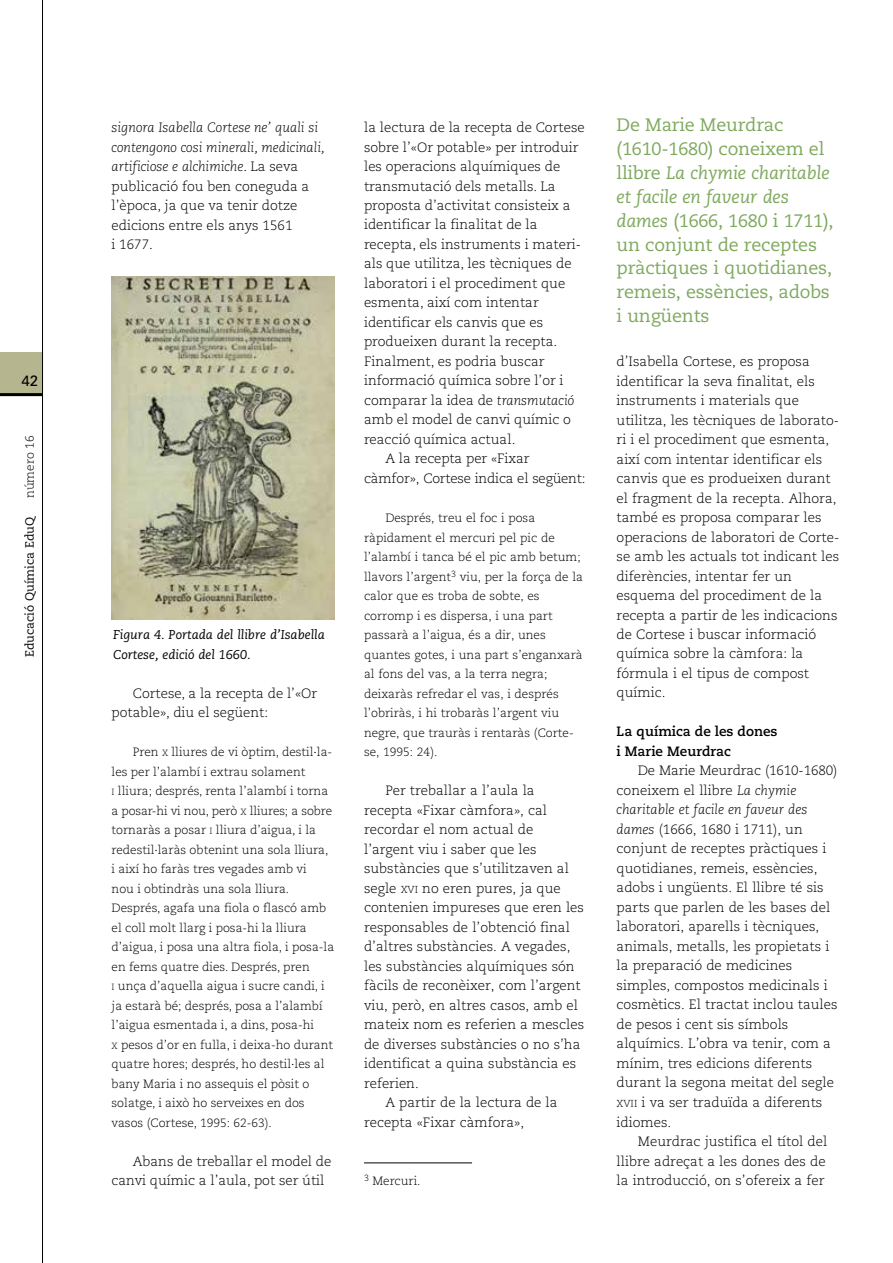
<style>
.page{position:relative;width:893px;height:1263px;background:#fff}
.page>*{position:absolute;margin:0;border:0;box-sizing:border-box;transform-origin:0 0}
.t1{font:18px/24px "Caecilia";letter-spacing:-.01em;color:#7ea95d}
.t2{font:15px "Univers";color:#000}
.t3{font:300 13.5px/19.5px "Caecilia";color:#000}
.t4{font:italic 300 13.5px/19.5px "Caecilia";color:#000}
.t5{font:700 13.5px/19.5px "Caecilia";color:#000}
.t6{font:italic 12.75px/19.5px "Caecilia";color:#000}
.t7{font:300 12px/19.5px "Caecilia";color:#000}
.t8{font:12px "Caecilia";color:#000}
.s1{font-style:normal}
.s2{font-size:9px}
.s3{font-style:italic}
.s4{font-size:10.2px}
</style>
<div class="page">
<div style="left:0;top:352px;width:43px;height:43px;background:#b5b690"></div>
<hr style="left:0;top:393px;width:43px;height:3px;background:#000">
<hr style="left:42px;top:0;width:1px;height:1263px;background:#000">
<hr style="left:364px;top:1162px;width:108px;height:1px;background:#000">
<img style="left:112px;top:276px;width:222px;height:343px">
<p class="t2" style="left:22px;top:371px;width:18px">42</p>
<p class="t7" style="left:20px;top:498px;width:64px;rotate:-90deg">número 16</p>
<p class="t8" style="left:23px;top:657px;width:143px;rotate:-90deg">Educació Química EduQ</p>
<p class="t4" style="left:112px;top:118px;width:215px">signora Isabella Cortese ne’ quali si contengono cosi minerali, medicinali, artificiose e alchimiche<span class="s1">. La seva publicació fou ben coneguda a l’època, ja que va tenir dotze edicions entre els anys 1561<br>i 1677.</span></p>
<p class="t6" style="left:113px;top:625px;width:213px">Figura 4. Portada del llibre d’Isabella<br>Cortese, edició del 1660.</p>
<p class="t3" style="left:112px;top:683px;width:207px;text-indent:21px">Cortese, a la recepta de l’«Or potable», diu el següent:</p>
<p class="t7" style="left:112px;top:742px;width:224px;text-indent:21px">Pren <span class="s2">X</span> lliures de vi òptim, destil·la&shy;les per l’alambí i extrau solament<br><span class="s2">I</span> lliura; després, renta l’alambí i torna a posar-hi vi nou, però <span class="s2">X</span> lliures; a sobre tornaràs a posar <span class="s2">I</span> lliura d’aigua, i la redestil·laràs obtenint una sola lliura, i així ho faràs tres vegades amb vi<br>nou i obtindràs una sola lliura.<br>Després, agafa una fiola o flascó amb el coll molt llarg i posa-hi la lliura d’aigua, i posa una altra fiola, i posa-la en fems quatre dies. Després, pren<br><span class="s2">I</span> unça d’aquella aigua i sucre candi, i ja estarà bé; després, posa a l’alambí l’aigua esmentada i, a dins, posa-hi<br><span class="s2">X</span> pesos d’or en fulla, i deixa-ho durant quatre hores; després, ho destil·les al bany Maria i no assequis el pòsit o solatge, i això ho serveixes en dos vasos (Cortese, 1995: 62-63).</p>
<p class="t3" style="left:112px;top:1151px;width:221px;text-indent:21px">Abans de treballar el model de canvi químic a l’aula, pot ser útil</p>
<p class="t3" style="left:364px;top:118px;width:222px">la lectura de la recepta de Cortese</p>
<p class="t3" style="left:364px;top:137px;width:216px">sobre l’«Or potable» per introduir</p>
<p class="t3" style="left:364px;top:157px;width:198px">les operacions alquímiques de</p>
<p class="t3" style="left:364px;top:176px;width:193px">transmutació dels metalls. La</p>
<p class="t3" style="left:364px;top:196px;width:208px">proposta d’activitat consisteix a</p>
<p class="t3" style="left:364px;top:215px;width:175px">identificar la finalitat de la</p>
<p class="t3" style="left:364px;top:235px;width:218px">recepta, els instruments i materi-</p>
<p class="t3" style="left:364px;top:254px;width:209px">als que utilitza, les tècniques de</p>
<p class="t3" style="left:364px;top:274px;width:203px">laboratori i el procediment que</p>
<p class="t3" style="left:364px;top:293px;width:176px">esmenta, així com intentar</p>
<p class="t3" style="left:364px;top:313px;width:181px">identificar els canvis que es</p>
<p class="t3" style="left:364px;top:332px;width:195px">produeixen durant la recepta.</p>
<p class="t3" style="left:364px;top:352px;width:182px">Finalment, es podria buscar</p>
<p class="t3" style="left:364px;top:371px;width:201px">informació química sobre l’or i</p>
<p class="t3" style="left:364px;top:391px;width:212px">comparar la idea de <span class="s3">transmutació</span></p>
<p class="t3" style="left:364px;top:410px;width:208px">amb el model de canvi químic o</p>
<p class="t3" style="left:364px;top:430px;width:153px">reacció química actual.</p>
<p class="t3" style="left:385px;top:449px;width:146px">A la recepta per «Fixar</p>
<p class="t3" style="left:364px;top:469px;width:223px">càmfor», Cortese indica el següent:</p>
<p class="t7" style="left:364px;top:508px;width:221px;text-indent:21px">Després, treu el foc i posa ràpidament el mercuri pel pic de l’alambí i tanca bé el pic amb betum; llavors l’argent<sup>3</sup> viu, per la força de la calor que es troba de sobte, es corromp i es dispersa, i una part passarà a l’aigua, és a dir, unes quantes gotes, i una part s’enganxarà al fons del vas, a la terra negra; deixaràs refredar el vas, i després l’obriràs, i hi trobaràs l’argent viu negre, que trauràs i rentaràs (Corte&shy;se, 1995: 24).</p>
<p class="t3" style="left:385px;top:781px;width:151px">Per treballar a l’aula la</p>
<p class="t3" style="left:364px;top:800px;width:185px">recepta «Fixar càmfora», cal</p>
<p class="t3" style="left:364px;top:820px;width:171px">recordar el nom actual de</p>
<p class="t3" style="left:364px;top:839px;width:174px">l’argent viu i saber que les</p>
<p class="t3" style="left:364px;top:859px;width:206px">substàncies que s’utilitzaven al</p>
<p class="t3" style="left:364px;top:878px;width:198px">segle <span class="s4">XVI</span> no eren pures, ja que</p>
<p class="t3" style="left:364px;top:898px;width:221px">contenien impureses que eren les</p>
<p class="t3" style="left:364px;top:917px;width:207px">responsables de l’obtenció final</p>
<p class="t3" style="left:364px;top:937px;width:208px">d’altres substàncies. A vegades,</p>
<p class="t3" style="left:364px;top:956px;width:212px">les substàncies alquímiques són</p>
<p class="t3" style="left:364px;top:976px;width:218px">fàcils de reconèixer, com l’argent</p>
<p class="t3" style="left:364px;top:995px;width:216px">viu, però, en altres casos, amb el</p>
<p class="t3" style="left:364px;top:1015px;width:222px">mateix nom es referien a mescles</p>
<p class="t3" style="left:364px;top:1034px;width:218px">de diverses substàncies o no s’ha</p>
<p class="t3" style="left:364px;top:1054px;width:214px">identificat a quina substància es</p>
<p class="t3" style="left:364px;top:1073px;width:56px">referien.</p>
<p class="t3" style="left:385px;top:1093px;width:174px">A partir de la lectura de la</p>
<p class="t3" style="left:364px;top:1112px;width:162px">recepta «Fixar càmfora»,</p>
<p class="t7" style="left:364px;top:1171px;width:58px"><sup>3</sup> Mercuri.</p>
<h1 class="t1" style="left:617px;top:113px;width:218px">De Marie Meurdrac (1610-1680) coneixem el llibre <span class="s3">La chymie charitable et facile en faveur des dames</span> (1666, 1680 i 1711), un conjunt de receptes pràctiques i quotidianes, remeis, essències, adobs i ungüents</h1>
<p class="t3" style="left:617px;top:352px;width:224px">d’Isabella Cortese, es proposa identificar la seva finalitat, els instruments i materials que utilitza, les tècniques de laborato&shy;ri i el procediment que esmenta, així com intentar identificar els canvis que es produeixen durant el fragment de la recepta. Alhora, també es proposa comparar les operacions de laboratori de Corte&shy;se amb les actuals tot indicant les diferències, intentar fer un esquema del procediment de la recepta a partir de les indicacions de Cortese i buscar informació química sobre la càmfora: la fórmula i el tipus de compost químic.</p>
<p class="t5" style="left:617px;top:722px;width:163px">La química de les dones i Marie Meurdrac</p>
<p class="t3" style="left:617px;top:761px;width:223px;text-indent:21px">De Marie Meurdrac (1610-1680) coneixem el llibre <span class="s3">La chymie charitable et facile en faveur des dames</span> (1666, 1680 i 1711), un conjunt de receptes pràctiques i quotidianes, remeis, essències, adobs i ungüents. El llibre té sis parts que parlen de les bases del laboratori, aparells i tècniques, animals, metalls, les propietats i la preparació de medicines simples, compostos medicinals i cosmètics. El tractat inclou taules de pesos i cent sis símbols alquímics. L’obra va tenir, com a mínim, tres edicions diferents durant la segona meitat del segle<br><span class="s4">XVII</span> i va ser traduïda a diferents idiomes.</p>
<p class="t3" style="left:617px;top:1132px;width:212px;text-indent:21px">Meurdrac justifica el títol del llibre adreçat a les dones des de la introducció, on s’ofereix a fer</p>
</div>
